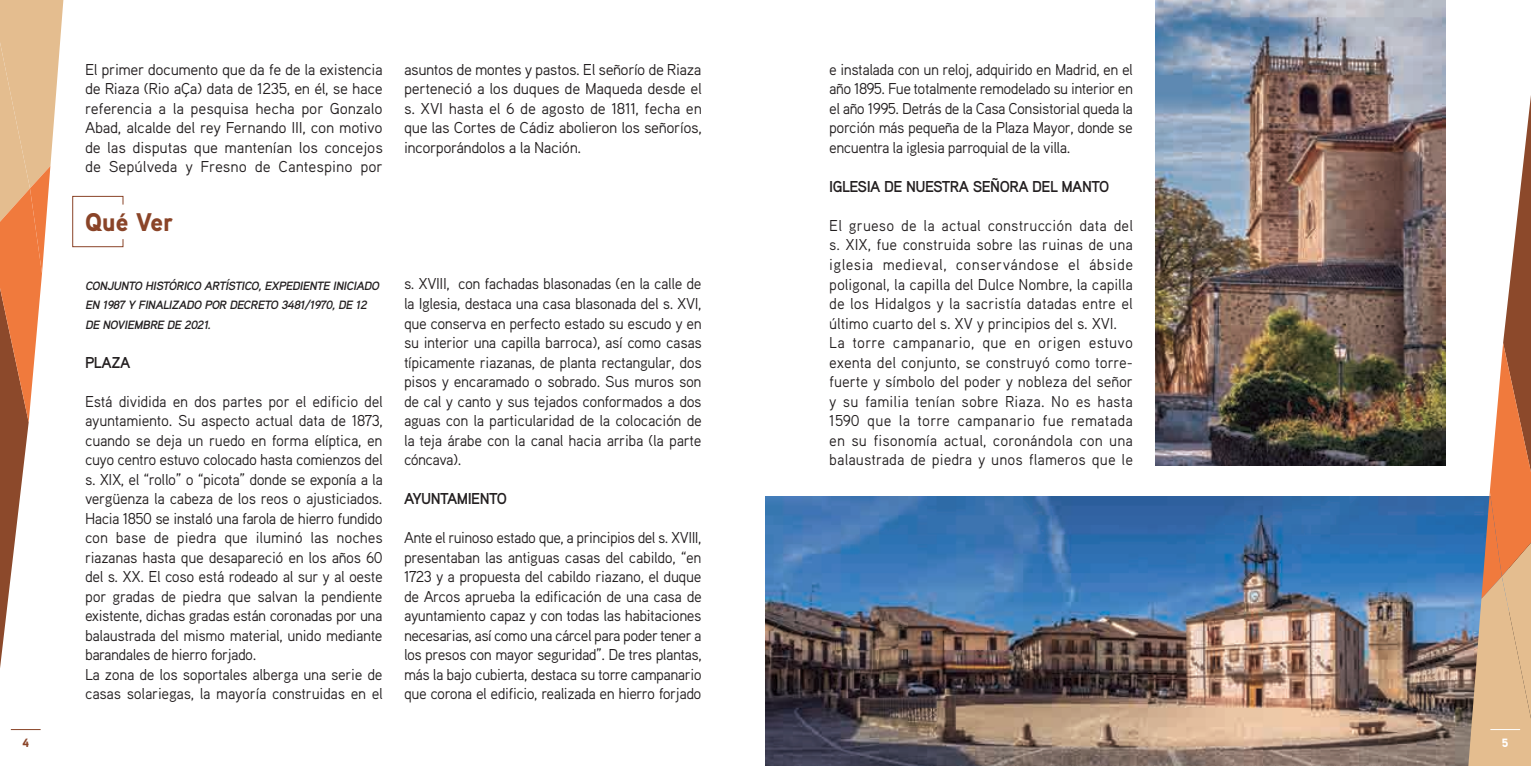
<style>
.page{position:relative;width:1531px;height:766px;background:#fff}
.page>*{position:absolute;margin:0;border:0;box-sizing:border-box;transform-origin:0 0}
.t1{font:900 25.5px "Aaux Pro";color:#8a4428}
.t2{font:15.75px/19.5px "Aaux Pro";letter-spacing:-.02em;color:#231f20;text-align:justify}
.t3{font:15.75px/19.5px "Aaux Pro";color:#231f20;scale:.96 1}
.t4{font:15.75px/19.5px "Aaux Pro";letter-spacing:-.02em;color:#231f20;text-align:justify;scale:.96 1}
.t5{font:700 15.75px "Aaux Pro";letter-spacing:-.035em;color:#231f20}
.t6{font:italic 700 12px/19.5px "Aaux Pro";color:#231f20}
.t7{font:900 12px "Aaux Pro";color:#8a4428}
.t8{font:900 12px "Aaux Pro";color:#fff}
</style>
<div class="page">
<img style="left:765px;top:496px;width:702px;height:269px">
<img style="left:1156px;top:0;width:290px;height:465px">
<svg style="left:72px;top:195px;width:52px;height:52px"></svg>
<svg style="left:0;top:0;width:64px;height:731px"></svg>
<svg style="left:1467px;top:95px;width:64px;height:670px"></svg>
<hr style="left:11px;top:729px;width:30px;height:1px;background:#8a4428">
<hr style="left:1490px;top:729px;width:30px;height:1px;background:#fff">
<p class="t2" style="left:85px;top:59px;width:299px">El primer documento que da fe de la existencia de Riaza (Rio aÇa) data de 1235, en él, se hace referencia a la pesquisa hecha por Gonzalo Abad, alcalde del rey Fernando III, con motivo de las disputas que mantenían los concejos de Sepúlveda y Fresno de Cantespino por</p>
<p class="t2" style="left:404px;top:59px;width:299px">asuntos de montes y pastos. El señorío de Riaza perteneció a los duques de Maqueda desde el s. XVI hasta el 6 de agosto de 1811, fecha en que las Cortes de Cádiz abolieron los señoríos, incorporándolos a la Nación.</p>
<h1 class="t1" style="left:85px;top:206px;width:90px">Qué Ver</h1>
<p class="t6" style="left:85px;top:275px;width:298px">CONJUNTO HISTÓRICO ARTÍSTICO,EXPEDIENTE INICIADO<br>EN 1987 Y FINALIZADO POR DECRETO 3481/1970,DE 12<br>DE NOVIEMBRE DE 2021.</p>
<p class="t5" style="left:85px;top:352px;width:47px">PLAZA</p>
<p class="t2" style="left:85px;top:391px;width:299px;text-align:left">Está dividida en dos partes por el edificio del ayuntamiento. Su aspecto actual data de 1873, cuando se deja un ruedo en forma elíptica, en cuyo centro estuvo colocado hasta comienzos del s. XIX, el “rollo” o “picota” donde se exponía a la vergüenza la cabeza de los reos o ajusticiados.<br>Hacia 1850 se instaló una farola de hierro fundido con base de piedra que iluminó las noches riazanas hasta que desapareció en los años 60 del s. XX. El coso está rodeado al sur y al oeste por gradas de piedra que salvan la pendiente existente, dichas gradas están coronadas por una balaustrada del mismo material, unido mediante barandales de hierro forjado.<br>La zona de los soportales alberga una serie de casas solariegas, la mayoría construidas en el</p>
<p class="t2" style="left:404px;top:274px;width:299px">s. XVIII, con fachadas blasonadas (en la calle de la Iglesia, destaca una casa blasonada del s. XVI, que conserva en perfecto estado su escudo y en su interior una capilla barroca), así como casas típicamente riazanas, de planta rectangular, dos pisos y encaramado o sobrado. Sus muros son de cal y canto y sus tejados conformados a dos aguas con la particularidad de la colocación de la teja árabe con la canal hacia arriba (la parte cóncava).</p>
<p class="t5" style="left:404px;top:488px;width:104px">AYUNTAMIENTO</p>
<p class="t4" style="left:404px;top:527px;width:312px">Ante el ruinoso estado que, a principios del s. XVIII, presentaban las antiguas casas del cabildo, “en 1723 y a propuesta del cabildo riazano, el duque de Arcos aprueba la edificación de una casa de ayuntamiento capaz y con todas las habitaciones necesarias, así como una cárcel para poder tener a los presos con mayor seguridad”. De tres plantas, más la bajo cubierta, destaca su torre campanario que corona el edificio, realizada en hierro forjado</p>
<p class="t2" style="left:829px;top:59px;width:305px">e instalada con un reloj, adquirido en Madrid, en el año 1895. Fue totalmente remodelado su interior en el año 1995. Detrás de la Casa Consistorial queda la porción más pequeña de la Plaza Mayor, donde se encuentra la iglesia parroquial de la villa.</p>
<p class="t5" style="left:829px;top:176px;width:281px">IGLESIA DE NUESTRA SEÑORA DEL MANTO</p>
<p class="t3" style="left:829px;top:215px;width:318px">El grueso de la actual construcción data del s. XIX, fue construida sobre las ruinas de una iglesia medieval, conservándose el ábside poligonal, la capilla del Dulce Nombre, la capilla de los Hidalgos y la sacristía datadas entre el último cuarto del s. XV y principios del s. XVI.<br>La torre campanario, que en origen estuvo exenta del conjunto, se construyó como torre&shy;fuerte y símbolo del poder y nobleza del señor y su familia tenían sobre Riaza. No es hasta 1590 que la torre campanario fue rematada en su fisonomía actual, coronándola con una balaustrada de piedra y unos flameros que le</p>
<p class="t7" style="left:22px;top:734px;width:8px">4</p>
<p class="t8" style="left:1502px;top:734px;width:8px">5</p>
</div>
